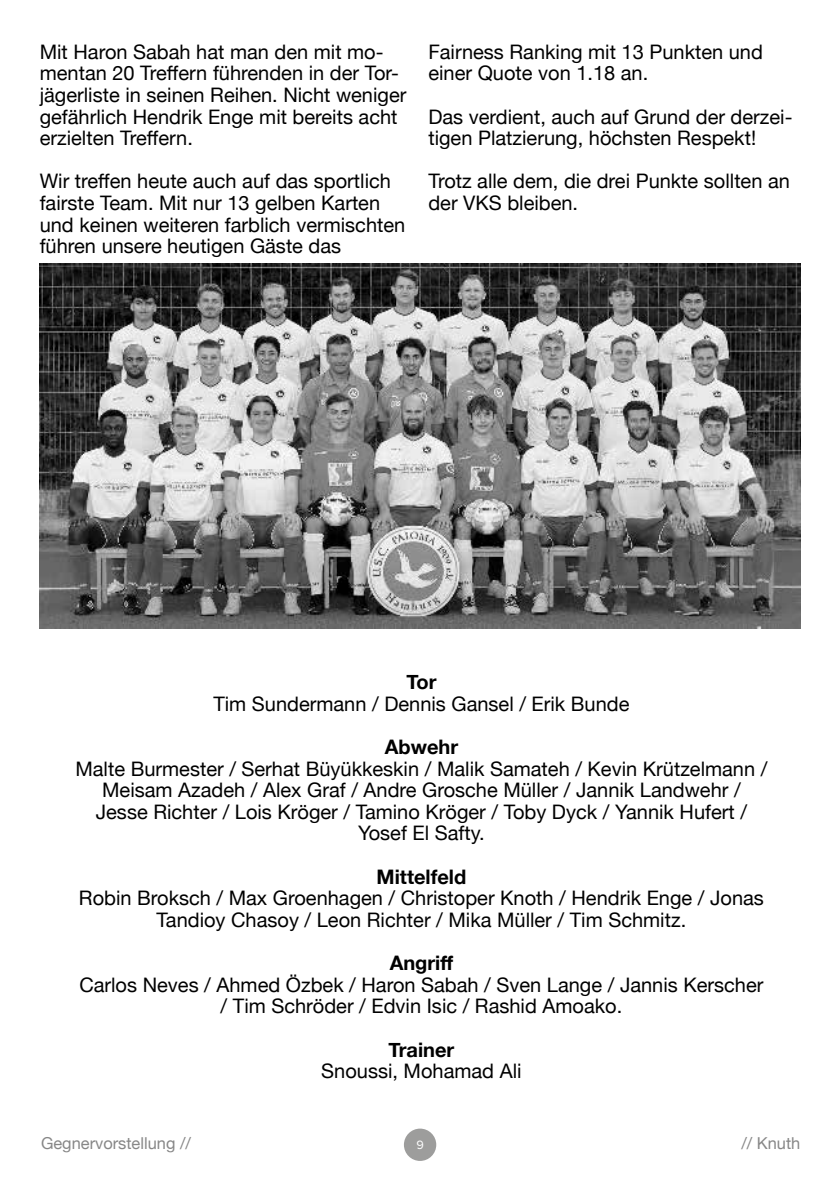
<style>
.page{position:relative;width:840px;height:1191px;background:#fff}
.page>*{position:absolute;margin:0;border:0;box-sizing:border-box;transform-origin:0 0}
.t1{font:20px/21.6px "Helvetica Neue";color:#000}
.t2{font:700 20px "Helvetica Neue";color:#000}
.t3{font:16.4px "Helvetica Neue";color:#878787}
.t4{font:12.4px "Proxima Nova";color:#fff}
</style>
<div class="page">
<div style="left:403px;top:1128px;width:33px;height:33px;background:#9d9d9c;border-radius:50%"></div>
<img style="left:40px;top:264px;width:759px;height:365px">
<p class="t1" style="left:40px;top:42px;width:368px">Mit Haron Sabah hat man den mit mo&shy;mentan 20 Treffern führenden in der Tor&shy;jägerliste in seinen Reihen. Nicht weniger gefährlich Hendrik Enge mit bereits acht erzielten Treffern.</p>
<p class="t1" style="left:40px;top:172px;width:367px">Wir treffen heute auch auf das sportlich fairste Team. Mit nur 13 gelben Karten und keinen weiteren farblich vermischten führen unsere heutigen Gäste das</p>
<p class="t1" style="left:428px;top:42px;width:336px">Fairness Ranking mit 13 Punkten und einer Quote von 1.18 an.</p>
<p class="t1" style="left:428px;top:107px;width:365px">Das verdient, auch auf Grund der derzei&shy;tigen Platzierung, höchsten Respekt!</p>
<p class="t1" style="left:428px;top:172px;width:363px">Trotz alle dem, die drei Punkte sollten an der VKS bleiben.</p>
<p class="t2" style="left:406px;top:666px;width:31px">Tor</p>
<p class="t1" style="left:213px;top:694px;width:417px">Tim Sundermann / Dennis Gansel / Erik Bunde</p>
<p class="t2" style="left:384px;top:731px;width:75px">Abwehr</p>
<p class="t1" style="left:75px;top:759px;width:693px;text-align:center">Malte Burmester / Serhat Büyükkeskin / Malik Samateh / Kevin Krützelmann / Meisam Azadeh / Alex Graf / Andre Grosche Müller / Jannik Landwehr / Jesse Richter / Lois Kröger / Tamino Kröger / Toby Dyck / Yannik Hufert / Yosef El Safty.</p>
<p class="t2" style="left:376px;top:861px;width:91px">Mittelfeld</p>
<p class="t1" style="left:79px;top:888px;width:686px;text-align:center">Robin Broksch / Max Groenhagen / Christoper Knoth / Hendrik Enge / Jonas<br>Tandioy Chasoy / Leon Richter / Mika Müller / Tim Schmitz.</p>
<p class="t2" style="left:389px;top:947px;width:65px">Angriff</p>
<p class="t1" style="left:79px;top:975px;width:685px;text-align:center">Carlos Neves / Ahmed Özbek / Haron Sabah / Sven Lange / Jannis Kerscher / Tim Schröder / Edvin Isic / Rashid Amoako.</p>
<p class="t2" style="left:388px;top:1033px;width:67px">Trainer</p>
<p class="t1" style="left:321px;top:1061px;width:202px">Snoussi, Mohamad Ali</p>
<p class="t3" style="left:41px;top:1130px;width:151px">Gegnervorstellung //</p>
<p class="t4" style="left:416px;top:1137px;width:9px">9</p>
<p class="t3" style="left:741px;top:1130px;width:60px">// Knuth</p>
</div>
